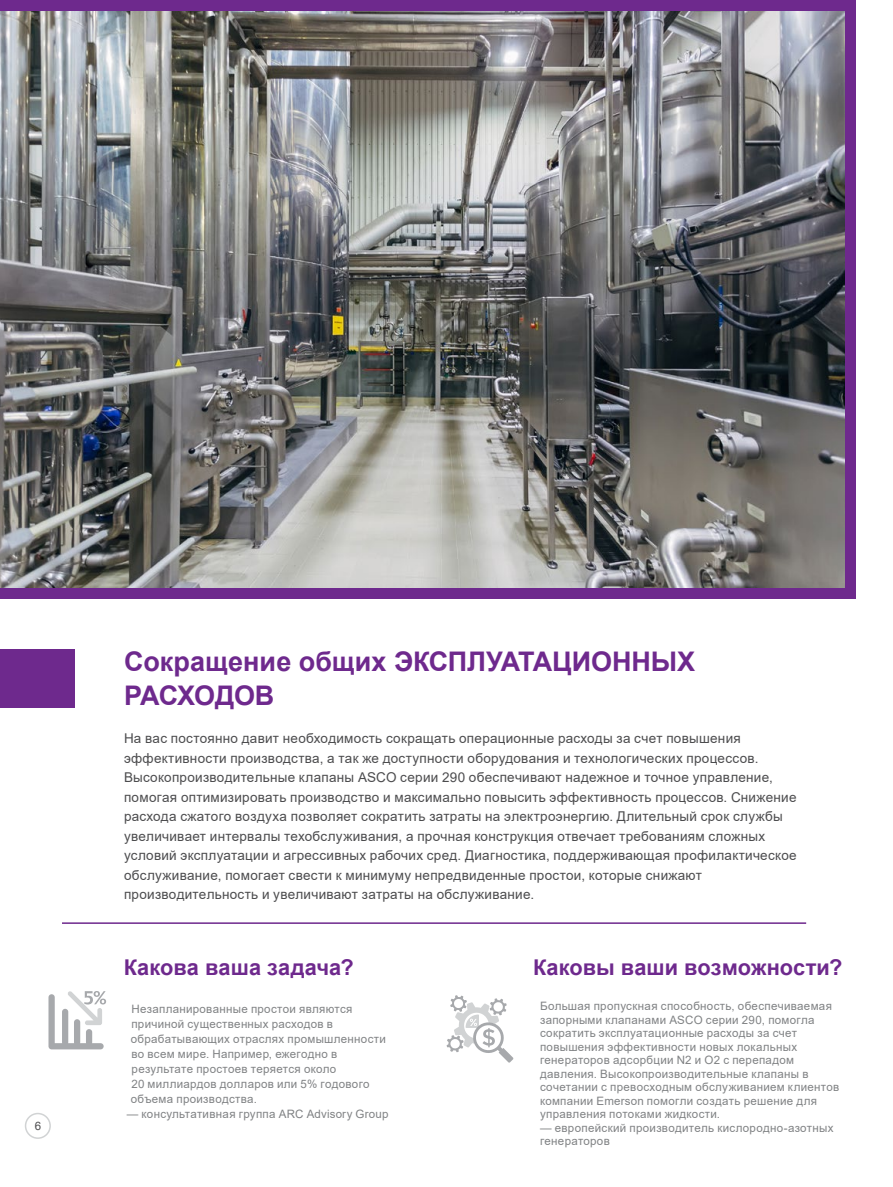
<style>
.page{position:relative;width:893px;height:1187px;background:#fff}
.page>*{position:absolute;margin:0;border:0;box-sizing:border-box;transform-origin:0 0}
.Internal_pages_title{font:700 27px/33.8px "Arial";letter-spacing:-.005em;color:#6e298d}
.Subetitle_Challenge{font:700 21.75px "Arial";letter-spacing:.005em;color:#6e298d}
.Body_Text_9pt__Purpl{font:13.5px/19.5px "Arial";letter-spacing:.02em;color:#4c4c4e}
.Indent_Body_text_Cha{font:11.55px/13.5px "Arial";letter-spacing:.025em;color:#808284}
.t1{font:11.55px "Arial";color:#4c4c4e}
</style>
<div class="page">
<div style="left:25px;top:1112px;width:26px;height:26px;border:2px solid #d1d3d4;border-radius:50%"></div>
<div style="left:0;top:0;width:856px;height:598px;background:#6e298d"></div>
<img style="left:0;top:11px;width:844px;height:576px">
<div style="left:0;top:649px;width:74px;height:58px;background:#6e298d"></div>
<svg style="left:48px;top:991px;width:58px;height:58px"></svg>
<svg style="left:447px;top:995px;width:66px;height:67px"></svg>
<hr style="left:62px;top:922px;width:744px;height:1px;background:#6e298d">
<p class="t1" style="left:35px;top:1117px;width:8px">6</p>
<p class="Internal_pages_title" style="left:124px;top:645px;width:573px">Сокращение общих ЭКСПЛУАТАЦИОННЫХ<br>РАСХОДОВ</p>
<p class="Body_Text_9pt__Purpl" style="left:124px;top:728px;width:674px">На вас постоянно давит необходимость сокращать операционные расходы за счет повышения эффективности производства, а так же доступности оборудования и технологических процессов.<br>Высокопроизводительные клапаны ASCO серии 290 обеспечивают надежное и точное управление, помогая оптимизировать производство и максимально повысить эффективность процессов. Снижение расхода сжатого воздуха позволяет сократить затраты на электроэнергию. Длительный срок службы увеличивает интервалы техобслуживания, а прочная конструкция отвечает требованиям сложных условий эксплуатации и агрессивных рабочих сред. Диагностика, поддерживающая профилактическое обслуживание, помогает свести к минимуму непредвиденные простои, которые снижают производительность и увеличивают затраты на обслуживание.</p>
<p class="Subetitle_Challenge" style="left:124px;top:952px;width:231px">Какова ваша задача?</p>
<p class="Indent_Body_text_Cha" style="left:131px;top:1001px;width:256px;line-height:15px">Незапланированные простои являются причиной существенных расходов в обрабатывающих отраслях промышленности во всем мире. Например, ежегодно в результате простоев теряется около<br>20 миллиардов долларов или 5% годового объема производства.</p>
<p class="Indent_Body_text_Cha" style="left:127px;top:1106px;width:263px">— консультативная группа ARC Advisory Group</p>
<p class="Subetitle_Challenge" style="left:533px;top:952px;width:311px">Каковы ваши возможности?</p>
<p class="Indent_Body_text_Cha" style="left:540px;top:999px;width:301px">Большая пропускная способность, обеспечиваемая запорными клапанами ASCO серии 290, помогла сократить эксплуатационные расходы за счет повышения эффективности новых локальных генераторов адсорбции N2 и O2 с перепадом давления. Высокопроизводительные клапаны в сочетании с превосходным обслуживанием клиентов компании Emerson помогли создать решение для управления потоками жидкости.</p>
<p class="Indent_Body_text_Cha" style="left:540px;top:1120px;width:295px">— европейский производитель кислородно-азотных генераторов</p>
</div>
